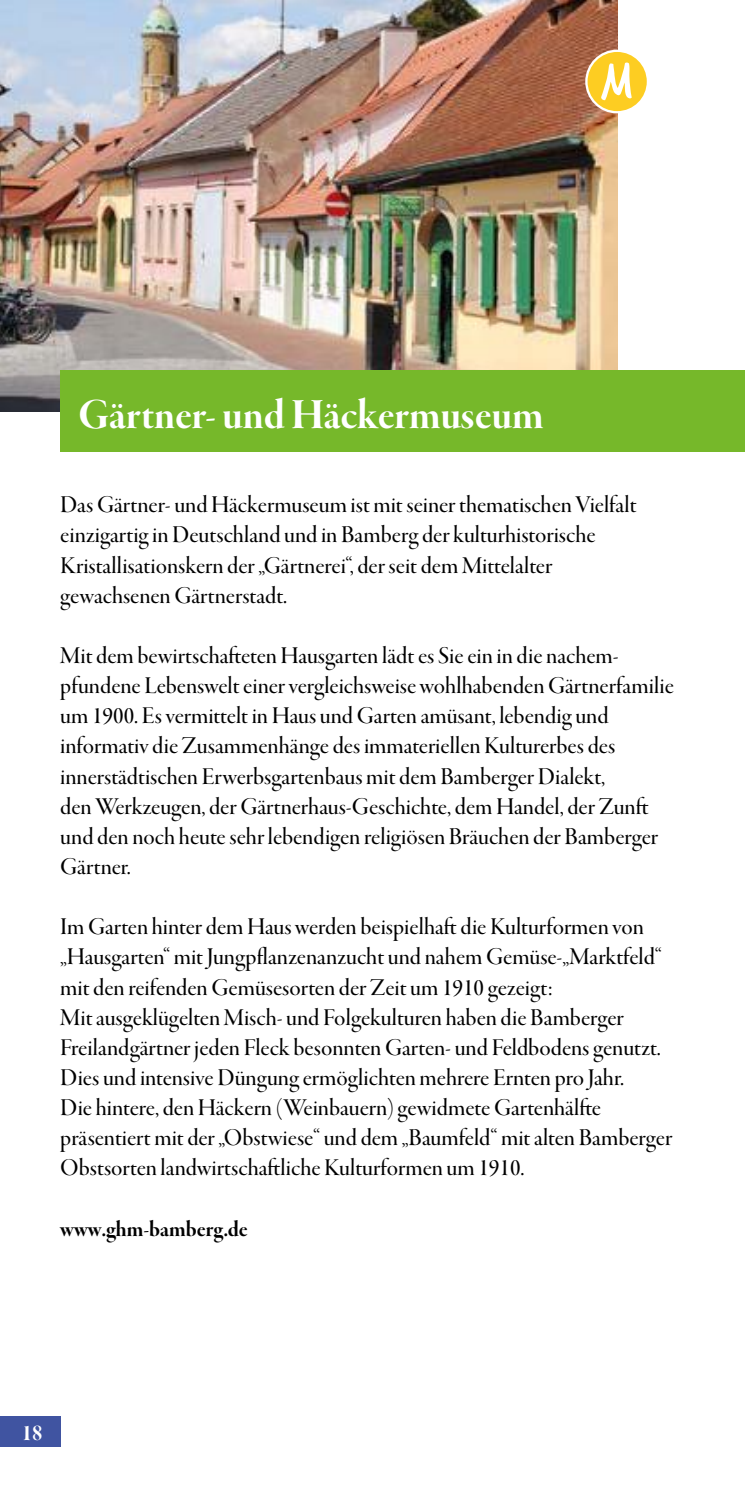
<style>
.page{position:relative;width:745px;height:1489px;background:#fff}
.page>*{position:absolute;margin:0;border:0;box-sizing:border-box;transform-origin:0 0}
.t1{font:58px "Trash Hand";color:#fff}
.t2{font:45px "Garamond Premr Pro Bd Disp";color:#fff}
.t3{font:25px/30px "Garamond Premr Pro Med Disp";color:#000}
.t4{font:23.75px "Garamond Premr Pro Bd Disp";color:#000}
.t5{font:23.75px "Garamond Premr Pro Bd Disp";color:#fff}
</style>
<div class="page">
<div style="left:0;top:1416px;width:60px;height:30px;background:#4054a1"></div>
<img style="left:0;top:0;width:616px;height:411px">
<div style="left:586px;top:51px;width:61px;height:61px;background:#fdcd22;border-radius:50%"></div>
<div style="left:585px;top:50px;width:63px;height:63px;border:2px solid #fff;border-radius:50%"></div>
<div style="left:60px;top:370px;width:684px;height:82px;background:#76b82a"></div>
<hr style="left:744px;top:370px;width:1px;height:82px;background:#76b82a">
<h1 class="t1" style="left:601px;top:52px;width:33px">M</h1>
<h2 class="t2" style="left:78px;top:389px;width:467px">Gärtner- und Häckermuseum</h2>
<p class="t3" style="left:60px;top:490px;width:577px">Das Gärtner- und Häckermuseum ist mit seiner thematischen Vielfalt einzigartig in Deutschland und in Bamberg der kulturhistorische Kristallisationskern der „Gärtnerei“, der seit dem Mittelalter gewachsenen Gärtnerstadt.</p>
<p class="t3" style="left:60px;top:641px;width:614px">Mit dem bewirtschafteten Hausgarten lädt es Sie ein in die nachem&shy;pfundene Lebenswelt einer vergleichsweise wohlhabenden Gärtnerfamilie um 1900. Es vermittelt in Haus und Garten amüsant, lebendig und informativ die Zusammenhänge des immateriellen Kulturerbes des innerstädtischen Erwerbsgartenbaus mit dem Bamberger Dialekt,<br>den Werkzeugen, der Gärtnerhaus-Geschichte, dem Handel, der Zunft und den noch heute sehr lebendigen religiösen Bräuchen der Bamberger Gärtner.</p>
<p class="t3" style="left:60px;top:912px;width:613px">Im Garten hinter dem Haus werden beispielhaft die Kulturformen von „Hausgarten“ mit Jungpflanzenanzucht und nahem Gemüse-„Marktfeld“ mit den reifenden Gemüsesorten der Zeit um 1910 gezeigt:<br>Mit ausgeklügelten Misch- und Folgekulturen haben die Bamberger Freilandgärtner jeden Fleck besonnten Garten- und Feldbodens genutzt.<br>Dies und intensive Düngung ermöglichten mehrere Ernten pro Jahr.<br>Die hintere, den Häckern (Weinbauern) gewidmete Gartenhälfte präsentiert mit der „Obstwiese“ und dem „Baumfeld“ mit alten Bamberger Obstsorten landwirtschaftliche Kulturformen um 1910.</p>
<p class="t4" style="left:60px;top:1215px;width:189px">www.ghm-bamberg.de</p>
<p class="t5" style="left:22px;top:1419px;width:22px">18</p>
</div>
